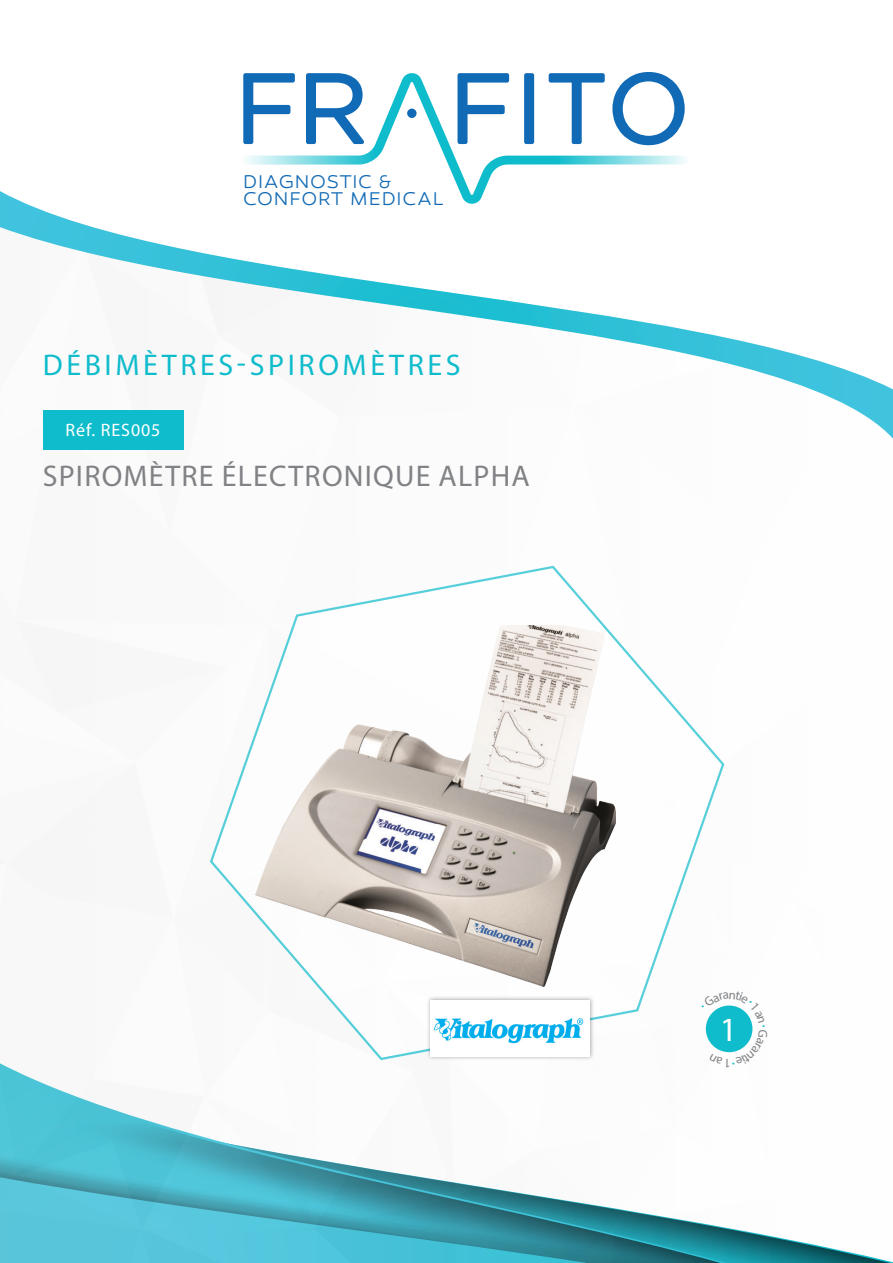
<style>
.page{position:relative;width:893px;height:1263px;background:#fff}
.page>*{position:absolute;margin:0;border:0;box-sizing:border-box;transform-origin:0 0}
.t1{font:33.9px "Myriad Pro";color:#fff}
.t2{font:30px "Myriad Pro";letter-spacing:.04em;color:#808285}
.t3{font:30px "Myriad Pro";letter-spacing:.12em;color:#0fbccc}
.t4{font:18.75px/17.1px "Canaro Light DEMO";letter-spacing:.045em;color:#116ab5}
.t5{font:18px "Myriad Pro";letter-spacing:.05em;color:#fff}
</style>
<div class="page">
<img style="left:0;top:439px;width:893px;height:824px">
<svg style="left:209px;top:564px;width:517px;height:498px"></svg>
<div style="left:426px;top:995px;width:169px;height:66px;background:#231f20;opacity:.4"></div>
<div style="left:430px;top:1000px;width:160px;height:56px;background:#fff"></div>
<svg style="left:0;top:191px;width:893px;height:248px"></svg>
<div style="left:43px;top:411px;width:140px;height:39px;background:#0fbccc"></div>
<svg style="left:240px;top:73px;width:448px;height:131px"></svg>
<div style="left:407px;top:109px;width:10px;height:9px;background:#116ab5;border-radius:50%"></div>
<img style="left:255px;top:625px;width:360px;height:361px">
<img style="left:434px;top:1018px;width:150px;height:26px">
<svg style="left:702px;top:992px;width:66px;height:75px"></svg>
<p class="t4" style="left:243px;top:174px;width:202px">DIAGNOSTIC &amp;<br>CONFORT MEDICAL</p>
<p class="t3" style="left:43px;top:347px;width:419px">DÉBIMÈTRES-SPIROMÈTRES</p>
<p class="t5" style="left:65px;top:419px;width:97px">Réf. RES005</p>
<p class="t2" style="left:43px;top:458px;width:488px">SPIROMÈTRE ÉLECTRONIQUE ALPHA</p>
<p class="t1" style="left:720px;top:1008px;width:19px">1</p>
</div>
